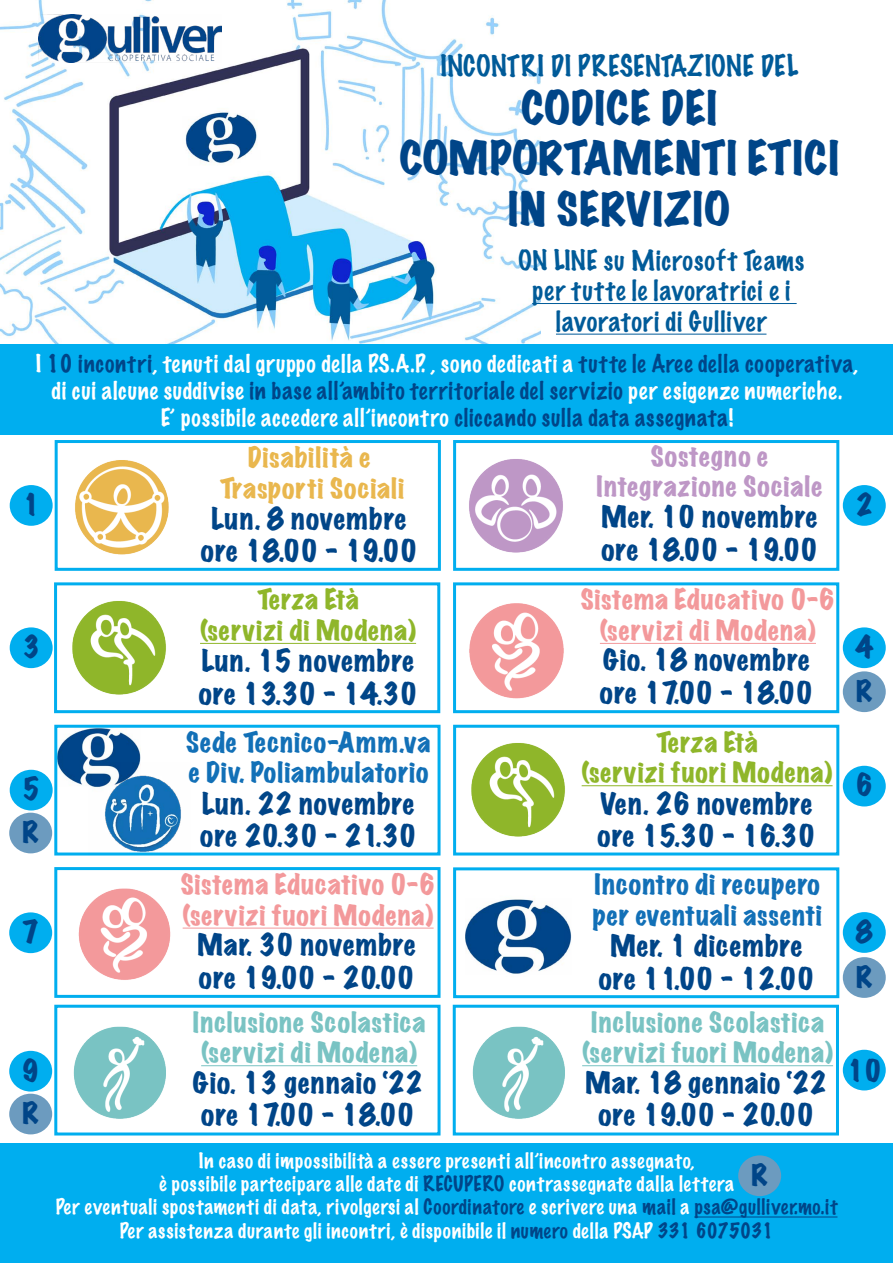
<style>
.page{position:relative;width:893px;height:1263px;background:#fff}
.page>*{position:absolute;margin:0;border:0;box-sizing:border-box;transform-origin:0 0}
.t1{font:expanded 42px/50.4px "Marker Felt";letter-spacing:.035em;color:#004588;text-align:center}
.t2{font:expanded 27px "Marker Felt";color:#004588}
.t3{font:expanded 27px "Marker Felt";letter-spacing:.035em;color:#004588}
.t4{font:100 27px "Marker Felt";color:#005b99}
.t5{font:expanded 25.5px/30.6px "Marker Felt";letter-spacing:.035em;color:#79c3c3;text-align:center}
.t6{font:expanded 25.5px "Marker Felt";letter-spacing:.035em;color:#f3999b}
.t7{font:expanded 25.5px/30.6px "Marker Felt";letter-spacing:.035em;color:#1270b7}
.t8{font:100 25.5px/30.6px "Marker Felt";letter-spacing:.04em;color:#005b99;text-align:center}
.t9{font:expanded 25.5px "Marker Felt";letter-spacing:.035em;color:#8fb62a}
.t10{font:expanded 25.5px/30.6px "Marker Felt";letter-spacing:.035em;color:#be97c6;text-align:center}
.t11{font:expanded 25.5px "Marker Felt";letter-spacing:.04em;color:#e9b74e}
.t12{font:expanded 25.5px "Marker Felt";color:#8fb62a}
.t13{font:100 22.5px/27px "Marker Felt";letter-spacing:.045em;color:#fff;text-align:center}
.t14{font:100 19.5px "Marker Felt";letter-spacing:.04em;color:#fff}
.s1{color:#004588}
</style>
<div class="page">
<div style="left:0;top:344px;width:893px;height:90px;background:#00aeef"></div>
<img style="left:0;top:0;width:540px;height:344px">
<hr style="left:532px;top:303px;width:265px;height:1px;background:#005b99">
<hr style="left:556px;top:334px;width:210px;height:1px;background:#005b99">
<img style="left:38px;top:14px;width:183px;height:49px">
<div style="left:0;top:1144px;width:893px;height:119px;background:#00aeef"></div>
<hr style="left:694px;top:1217px;width:143px;height:1px;background:#004588">
<div style="left:453px;top:440px;width:386px;height:131px;border:3px solid #00aeef"></div>
<img style="left:453px;top:440px;width:126px;height:128px">
<div style="left:55px;top:440px;width:386px;height:131px;border:3px solid #00aeef"></div>
<img style="left:58px;top:442px;width:127px;height:127px">
<img style="left:72px;top:601px;width:94px;height:94px">
<hr style="left:200px;top:643px;width:216px;height:1px;background:#8fb62a">
<div style="left:54px;top:582px;width:386px;height:131px;border:3px solid #00aeef"></div>
<div style="left:453px;top:582px;width:386px;height:131px;border:3px solid #00aeef"></div>
<hr style="left:600px;top:643px;width:216px;height:1px;background:#f3999b">
<img style="left:453px;top:584px;width:128px;height:129px">
<img style="left:58px;top:724px;width:83px;height:61px">
<div style="left:54px;top:725px;width:387px;height:130px;border:3px solid #00aeef"></div>
<img style="left:89px;top:763px;width:101px;height:92px">
<img style="left:471px;top:743px;width:111px;height:94px">
<hr style="left:582px;top:785px;width:251px;height:1px;background:#8fb62a">
<div style="left:453px;top:725px;width:386px;height:130px;border:3px solid #00aeef"></div>
<img style="left:78px;top:888px;width:108px;height:92px">
<div style="left:54px;top:867px;width:387px;height:131px;border:3px solid #00aeef"></div>
<hr style="left:183px;top:928px;width:251px;height:1px;background:#f3999b">
<div style="left:453px;top:867px;width:386px;height:131px;border:3px solid #00aeef"></div>
<img style="left:466px;top:899px;width:105px;height:75px">
<div style="left:54px;top:1005px;width:387px;height:130px;border:3px solid #00aeef"></div>
<hr style="left:201px;top:1065px;width:216px;height:1px;background:#79c3c3">
<img style="left:58px;top:1026px;width:125px;height:107px">
<div style="left:453px;top:1005px;width:386px;height:130px;border:3px solid #00aeef"></div>
<hr style="left:582px;top:1065px;width:251px;height:1px;background:#79c3c3">
<img style="left:456px;top:1009px;width:125px;height:124px">
<div style="left:10px;top:485px;width:43px;height:41px;background:#00aeef;border-radius:50%"></div>
<div style="left:843px;top:485px;width:43px;height:41px;background:#00aeef;border-radius:50%"></div>
<div style="left:843px;top:1050px;width:43px;height:40px;background:#00aeef;border-radius:50%"></div>
<div style="left:9px;top:1051px;width:43px;height:40px;background:#00aeef;border-radius:50%"></div>
<div style="left:843px;top:912px;width:43px;height:41px;background:#00aeef;border-radius:50%"></div>
<div style="left:9px;top:912px;width:43px;height:41px;background:#00aeef;border-radius:50%"></div>
<div style="left:843px;top:766px;width:43px;height:40px;background:#00aeef;border-radius:50%"></div>
<div style="left:843px;top:627px;width:43px;height:41px;background:#00aeef;border-radius:50%"></div>
<div style="left:10px;top:770px;width:43px;height:40px;background:#00aeef;border-radius:50%"></div>
<div style="left:10px;top:627px;width:43px;height:41px;background:#00aeef;border-radius:50%"></div>
<div style="left:9px;top:813px;width:43px;height:40px;background:#6c9bbf;border-radius:50%"></div>
<div style="left:843px;top:957px;width:43px;height:41px;background:#6c9bbf;border-radius:50%"></div>
<div style="left:843px;top:671px;width:43px;height:41px;background:#6c9bbf;border-radius:50%"></div>
<div style="left:9px;top:1094px;width:43px;height:40px;background:#6c9bbf;border-radius:50%"></div>
<div style="left:738px;top:1155px;width:43px;height:41px;background:#6c9bbf;border-radius:50%"></div>
<p class="t4" style="left:441px;top:44px;width:359px">INCONTRI DI PRESENTAZIONE DEL</p>
<p class="t1" style="left:400px;top:82px;width:441px">CODICE DEI<br>COMPORTAMENTI ETICI</p>
<p class="t1" style="left:508px;top:183px;width:224px">IN SERVIZIO</p>
<p class="t8" style="left:518px;top:244px;width:287px">ON LINE su Microsoft Teams</p>
<p class="t8" style="left:532px;top:275px;width:260px">per tutte le lavoratrici e i lavoratori di Gulliver</p>
<p class="t13" style="left:36px;top:350px;width:824px">I <span class="s1">10 incontri</span>, tenuti dal gruppo della P.S.A.P. , sono dedicati a <span class="s1">tutte le Aree della cooperativa</span>, di cui alcune suddivise <span class="s1">in base all’ambito territoriale del servizio</span> per esigenze numeriche.</p>
<p class="t13" style="left:161px;top:404px;width:574px">E’ possibile accedere all’incontro <span class="s1">cliccando sulla data assegnata</span>!</p>
<p class="t10" style="left:597px;top:440px;width:227px">Sostegno e<br>Integrazione Sociale</p>
<p class="t11" style="left:248px;top:437px;width:124px">Disabilità e</p>
<p class="t11" style="left:220px;top:468px;width:186px">Trasporti Sociali</p>
<p class="t2" style="left:22px;top:483px;width:19px">1</p>
<p class="t2" style="left:855px;top:483px;width:19px">2</p>
<p class="t3" style="left:601px;top:496px;width:218px">Mer. 10 novembre</p>
<p class="t2" style="left:601px;top:528px;width:218px">ore 18.00 - 19.00</p>
<p class="t3" style="left:212px;top:497px;width:196px">Lun. 8 novembre</p>
<p class="t2" style="left:201px;top:529px;width:218px">ore 18.00 - 19.00</p>
<p class="t2" style="left:22px;top:625px;width:19px">3</p>
<p class="t2" style="left:22px;top:768px;width:19px">5</p>
<p class="t2" style="left:23px;top:811px;width:18px">R</p>
<p class="t12" style="left:257px;top:579px;width:103px">Terza Età</p>
<p class="t9" style="left:200px;top:610px;width:218px">(servizi di Modena)</p>
<p class="t3" style="left:202px;top:639px;width:214px">Lun. 15 novembre</p>
<p class="t2" style="left:199px;top:672px;width:220px">ore 13.30 - 14.30</p>
<p class="t6" style="left:581px;top:579px;width:256px">Sistema Educativo 0-6</p>
<p class="t6" style="left:600px;top:610px;width:218px">(servizi di Modena)</p>
<p class="t3" style="left:603px;top:639px;width:208px">Gio. 18 novembre</p>
<p class="t2" style="left:600px;top:671px;width:215px">ore 17.00 - 18.00</p>
<p class="t7" style="left:186px;top:726px;width:246px">Sede Tecnico-Amm.va e Div. Poliambulatorio</p>
<p class="t12" style="left:656px;top:722px;width:103px">Terza Età</p>
<p class="t9" style="left:582px;top:752px;width:252px">(servizi fuori Modena)</p>
<p class="t3" style="left:600px;top:782px;width:214px">Ven. 26 novembre</p>
<p class="t2" style="left:598px;top:814px;width:219px">ore 15.30 - 16.30</p>
<p class="t3" style="left:202px;top:782px;width:214px">Lun. 22 novembre</p>
<p class="t2" style="left:200px;top:814px;width:218px">ore 20.30 - 21.30</p>
<p class="t2" style="left:855px;top:625px;width:19px">4</p>
<p class="t2" style="left:856px;top:669px;width:18px">R</p>
<p class="t2" style="left:855px;top:764px;width:19px">6</p>
<p class="t6" style="left:181px;top:864px;width:256px">Sistema Educativo 0-6</p>
<p class="t6" style="left:183px;top:895px;width:252px">(servizi fuori Modena)</p>
<p class="t3" style="left:198px;top:923px;width:220px">Mar. 30 novembre</p>
<p class="t2" style="left:199px;top:956px;width:217px">ore 19.00 - 20.00</p>
<p class="t7" style="left:594px;top:869px;width:227px">Incontro di recupero</p>
<p class="t7" style="left:592px;top:899px;width:231px">per eventuali assenti</p>
<p class="t3" style="left:610px;top:924px;width:194px">Mer. 1 dicembre</p>
<p class="t2" style="left:599px;top:957px;width:217px">ore 11.00 - 12.00</p>
<p class="t2" style="left:22px;top:910px;width:19px">7</p>
<p class="t2" style="left:855px;top:910px;width:19px">8</p>
<p class="t2" style="left:856px;top:955px;width:18px">R</p>
<p class="t5" style="left:193px;top:1006px;width:234px">Inclusione Scolastica (servizi di Modena)</p>
<p class="t3" style="left:193px;top:1061px;width:231px">Gio. 13 gennaio ‘22</p>
<p class="t2" style="left:201px;top:1093px;width:215px">ore 17.00 - 18.00</p>
<p class="t5" style="left:582px;top:1006px;width:252px">Inclusione Scolastica (servizi fuori Modena)</p>
<p class="t3" style="left:586px;top:1061px;width:243px">Mar. 18 gennaio ‘22</p>
<p class="t2" style="left:598px;top:1093px;width:217px">ore 19.00 - 20.00</p>
<p class="t2" style="left:22px;top:1049px;width:19px">9</p>
<p class="t2" style="left:847px;top:1049px;width:37px">10</p>
<p class="t2" style="left:23px;top:1092px;width:18px">R</p>
<p class="t14" style="left:199px;top:1145px;width:497px">In caso di impossibilità a essere presenti all’incontro assegnato,</p>
<p class="t14" style="left:159px;top:1168px;width:577px">è possibile partecipare alle date di <span class="s1">RECUPERO</span> contrassegnate dalla lettera</p>
<p class="t14" style="left:56px;top:1191px;width:783px">Per eventuali spostamenti di data, rivolgersi al <span class="s1">Coordinatore</span> e scrivere una <span class="s1">mail</span> a <span class="s1">psa@gulliver.mo.it</span></p>
<p class="t14" style="left:120px;top:1215px;width:655px">Per assistenza durante gli incontri, è disponibile il <span class="s1">numero</span> della PSAP <span class="s1">331 6075031</span></p>
<p class="t2" style="left:752px;top:1153px;width:18px">R</p>
</div>
